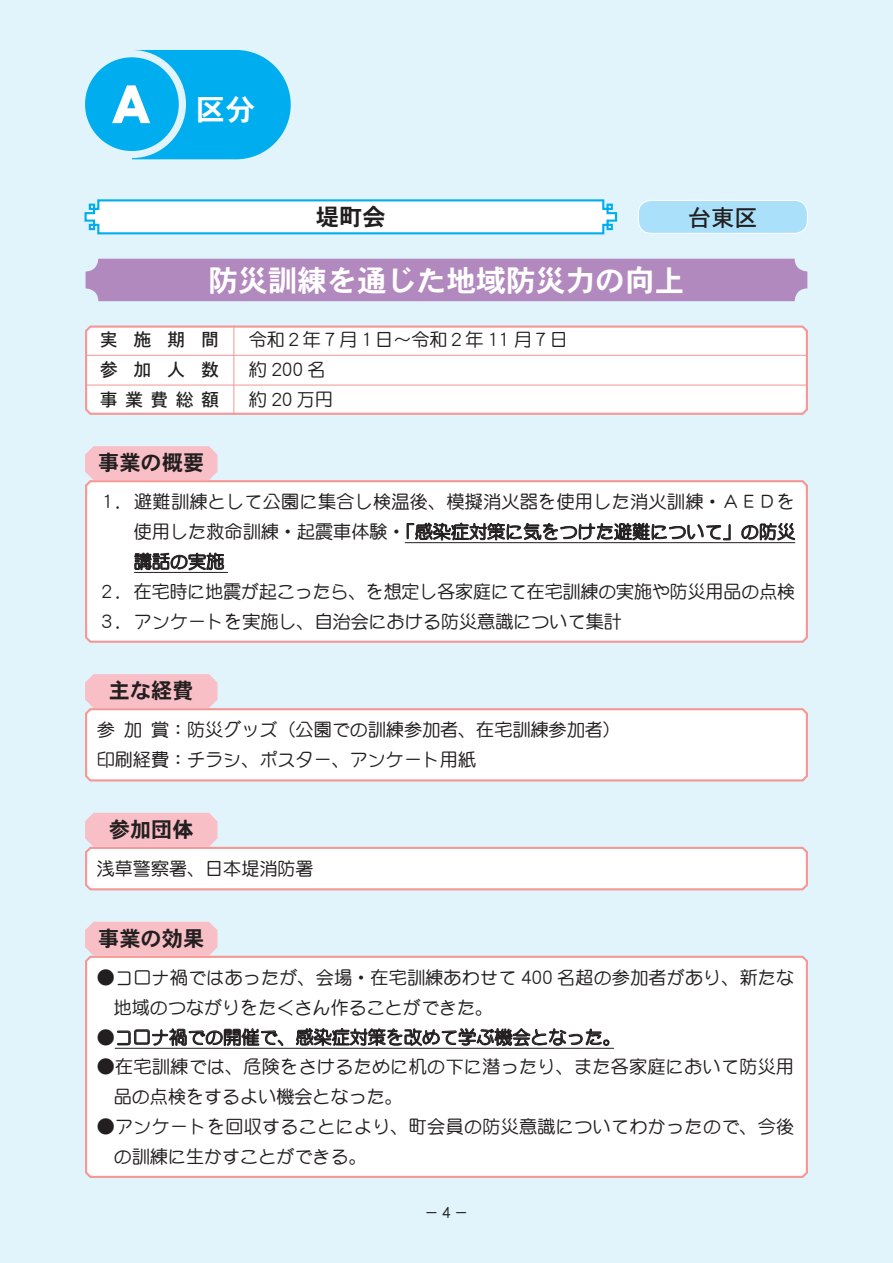
<style>
.page{position:relative;width:893px;height:1263px;background:#e1f4fc}
.page>*{position:absolute;margin:0;border:0;box-sizing:border-box;transform-origin:0 0}
.t1{font:29.7px "DFHS Gothic W7 WINP RKSJ H";color:#fff}
.t2{font:23.4px "DFHS Gothic W7 WINP RKSJ H";color:#231f20}
.t3{font:23.4px "DFHS Gothic W5 WINP RKSJ H";color:#231f20}
.t4{font:21.3px "DFHS Gothic W7 WINP RKSJ H";color:#231f20}
.t5{font:18px/29.7px "DF Maru Gothic Md WINP RKSJ H";color:#231f20}
.t6{font:18px/29.7px "DFHS Gothic W5 WINP RKSJ H";letter-spacing:.87em;color:#231f20;text-align:justify}
.t7{font:14.85px "DF Maru Gothic Bd WINP RKSJ H";color:#231f20}
.s1{font-family:"DFHS Gothic W9 WINP RKSJ H";font-size:53.1px}
.s2{font-family:"DF Maru Gothic Bd WINP RKSJ H"}
</style>
<div class="page">
<div style="left:85px;top:57px;width:94px;height:94px;background:#00aeef;border-radius:50%"></div>
<svg style="left:132px;top:50px;width:159px;height:109px"></svg>
<svg style="left:84px;top:199px;width:534px;height:36px;background:#dbf3fc"></svg>
<div style="left:86px;top:259px;width:721px;height:42px;background:#b289be;border-radius:13px"></div>
<div style="left:638px;top:200px;width:169px;height:33px;background:#aae0f9;border-radius:13px"></div>
<div style="left:638px;top:200px;width:170px;height:34px;border:1px solid #fff;border-radius:13px"></div>
<svg style="left:85px;top:325px;width:723px;height:90px;background:#fef8f8"></svg>
<hr style="left:85px;top:355px;width:723px;height:1px;background:#f59795">
<hr style="left:85px;top:385px;width:723px;height:1px;background:#f59795">
<hr style="left:233px;top:325px;width:1px;height:90px;background:#f59795">
<div style="left:85px;top:480px;width:723px;height:163px;background:#fff"></div>
<div style="left:85px;top:955px;width:723px;height:223px;background:#fff"></div>
<div style="left:85px;top:446px;width:132px;height:34px;background:#f9bfc6"></div>
<div style="left:85px;top:922px;width:132px;height:34px;background:#f9bfc6"></div>
<svg style="left:407px;top:518px;width:324px;height:38px;background:#d2d2d2"></svg>
<svg style="left:741px;top:522px;width:54px;height:19px"></svg>
<svg style="left:134px;top:552px;width:90px;height:18px;background:#868484"></svg>
<svg style="left:117px;top:1028px;width:166px;height:18px;background:#acaaaa"></svg>
<svg style="left:296px;top:1012px;width:314px;height:34px;background:#cecdcd"></svg>
<svg style="left:85px;top:708px;width:723px;height:74px;background:#fef8f8"></svg>
<div style="left:85px;top:674px;width:132px;height:34px;background:#f9bfc6"></div>
<svg style="left:85px;top:813px;width:723px;height:78px"></svg>
<hr style="left:405px;top:542px;width:390px;height:1px;background:#231f20">
<hr style="left:134px;top:572px;width:94px;height:1px;background:#231f20">
<hr style="left:115px;top:1048px;width:499px;height:1px;background:#231f20">
<h1 class="t1" style="left:105px;top:95px;width:152px"><span class="s1">Ａ</span> 区分</h1>
<p class="t2" style="left:316px;top:205px;width:72px">堤町会</p>
<h1 class="t1" style="left:208px;top:265px;width:478px">防災訓練を通じた地域防災力の向上</h1>
<p class="t3" style="left:688px;top:205px;width:72px">台東区</p>
<p class="t6" style="left:100px;top:325px;width:121px">実施期間参加人数事業費総額</p>
<p class="t5" style="left:249px;top:325px;width:321px">令和２年７月１日～令和２年 11 月７日約 200 名<br>約 20 万円</p>
<p class="t4" style="left:98px;top:452px;width:108px">事業の概要</p>
<p class="t5" style="left:98px;top:487px;width:699px">１．避難訓練として公園に集合し検温後、模擬消火器を使用した消火訓練・ＡＥＤを</p>
<p class="t5" style="left:134px;top:517px;width:663px">使用した救命訓練・起震車体験・「感染症対策に気をつけた避難について」の防災</p>
<p class="t5" style="left:134px;top:547px;width:92px">講話の実施</p>
<p class="t5" style="left:98px;top:576px;width:699px">２．在宅時に地震が起こったら、を想定し各家庭にて在宅訓練の実施や防災用品の点検</p>
<p class="t5" style="left:98px;top:606px;width:526px">３．アンケートを実施し、自治会における防災意識について集計</p>
<p class="t4" style="left:109px;top:680px;width:87px">主な経費</p>
<p class="t5" style="left:97px;top:715px;width:526px">参加賞：防災グッズ（公園での訓練参加者、在宅訓練参加者）印刷経費：チラシ、ポスター、アンケート用紙</p>
<p class="t4" style="left:109px;top:819px;width:87px">参加団体</p>
<p class="t5" style="left:97px;top:854px;width:218px">浅草警察署、日本堤消防署</p>
<p class="t4" style="left:98px;top:927px;width:108px">事業の効果</p>
<p class="t5" style="left:114px;top:963px;width:682px;text-indent:-17px"><span class="s2">●</span>コロナ禍ではあったが、会場・在宅訓練あわせて 400 名超の参加者があり、新たな地域のつながりをたくさん作ることができた。</p>
<p class="t5" style="left:97px;top:1022px;width:526px"><span class="s2">●</span>コロナ禍での開催で、感染症対策を改めて学ぶ機会となった。</p>
<p class="t5" style="left:114px;top:1052px;width:682px;text-indent:-17px"><span class="s2">●</span>在宅訓練では、危険をさけるために机の下に潜ったり、また各家庭において防災用品の点検をするよい機会となった。</p>
<p class="t5" style="left:114px;top:1111px;width:682px;text-indent:-17px"><span class="s2">●</span>アンケートを回収することにより、町会員の防災意識についてわかったので、今後の訓練に生かすことができる。</p>
<p class="t7" style="left:424px;top:1205px;width:46px">－４－</p>
</div>
